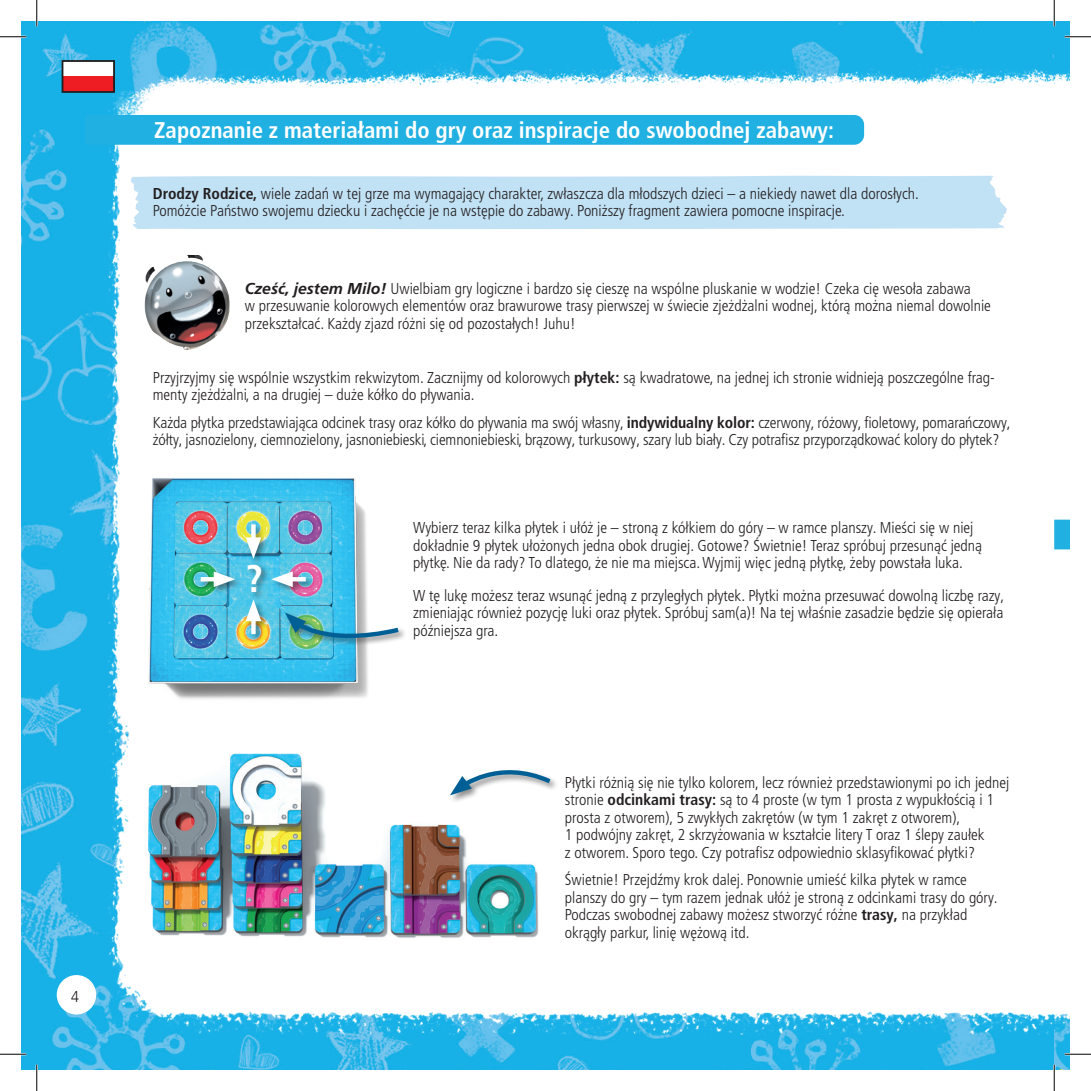
<style>
.page{position:relative;width:1091px;height:1091px;background:#fff}
.page>*{position:absolute;margin:0;border:0;box-sizing:border-box;transform-origin:0 0}
.Fließtext_Normal{font:700 condensed 38.5px "Frutiger LT Pro";color:#fff}
.Überschrift{font:700 condensed 22.75px "Frutiger LT Pro";color:#fff}
.Fließtext_Normal-2{font:300 condensed 15.75px/17.5px "Frutiger LT Pro";color:#231f20}
.t1{font:300 15.75px "Frutiger LT Pro";color:#231f20;scale:.9 1}
.s1{font-weight:700}
.s2{font-weight:700;font-style:italic;font-stretch:normal}
</style>
<div class="page">
<img style="left:22px;top:22px;width:1047px;height:1047px">
<img style="left:76px;top:57px;width:979px;height:977px">
<img style="left:1055px;top:57px;width:14px;height:977px">
<div style="left:130px;top:176px;width:878px;height:53px;background:#c1e1f4"></div>
<div style="left:57px;top:975px;width:39px;height:39px;background:#fff;border-radius:50%"></div>
<div style="left:62px;top:61px;width:52px;height:15px;background:#fff"></div>
<div style="left:62px;top:76px;width:52px;height:16px;background:#ee1d23"></div>
<div style="left:62px;top:60px;width:53px;height:33px;border:2px solid #231f20"></div>
<img style="left:143px;top:471px;width:240px;height:240px">
<img style="left:141px;top:255px;width:90px;height:95px">
<div style="left:244px;top:599px;width:25px;height:44px;background:#231f20;opacity:.5"></div>
<div style="left:251px;top:613px;width:5px;height:21px;background:#fff"></div>
<svg style="left:245px;top:599px;width:16px;height:22px"></svg>
<div style="left:246px;top:562px;width:24px;height:38px;background:#231f20;opacity:.5"></div>
<div style="left:199px;top:570px;width:44px;height:25px;background:#231f20;opacity:.5"></div>
<hr style="left:201px;top:577px;width:21px;height:4px;background:#fff">
<svg style="left:214px;top:571px;width:21px;height:16px"></svg>
<div style="left:270px;top:570px;width:44px;height:25px;background:#231f20;opacity:.5"></div>
<hr style="left:284px;top:577px;width:22px;height:4px;background:#fff">
<svg style="left:271px;top:571px;width:22px;height:16px"></svg>
<div style="left:244px;top:522px;width:25px;height:45px;background:#231f20;opacity:.5"></div>
<div style="left:251px;top:524px;width:5px;height:21px;background:#fff"></div>
<svg style="left:245px;top:537px;width:16px;height:22px"></svg>
<img style="left:141px;top:747px;width:403px;height:194px">
<div style="left:283px;top:611px;width:124px;height:36px;background:#231f20;opacity:.5"></div>
<img style="left:285px;top:612px;width:118px;height:35px">
<div style="left:449px;top:768px;width:109px;height:35px;background:#231f20;opacity:.5"></div>
<svg style="left:450px;top:758px;width:105px;height:37px"></svg>
<div style="left:85px;top:115px;width:779px;height:30px;background:#20b0e1"></div>
<svg style="left:1054px;top:519px;width:15px;height:30px"></svg>
<hr style="left:0;top:36px;width:26px;height:2px;background:#fff">
<hr style="left:1064px;top:36px;width:26px;height:2px;background:#fff">
<hr style="left:0;top:1053px;width:26px;height:2px;background:#fff">
<hr style="left:1064px;top:1053px;width:26px;height:2px;background:#fff">
<hr style="left:36px;top:0;width:2px;height:26px;background:#fff">
<hr style="left:36px;top:1064px;width:2px;height:26px;background:#fff">
<hr style="left:1053px;top:0;width:2px;height:26px;background:#fff">
<hr style="left:1053px;top:1064px;width:2px;height:26px;background:#fff">
<svg style="left:0;top:36px;width:26px;height:1px"></svg>
<svg style="left:1064px;top:36px;width:26px;height:1px"></svg>
<svg style="left:0;top:1053px;width:26px;height:1px"></svg>
<svg style="left:1064px;top:1053px;width:26px;height:1px"></svg>
<svg style="left:36px;top:0;width:1px;height:26px"></svg>
<svg style="left:36px;top:1064px;width:1px;height:26px"></svg>
<svg style="left:1053px;top:0;width:1px;height:26px"></svg>
<svg style="left:1053px;top:1064px;width:1px;height:26px"></svg>
<p class="t1" style="left:71px;top:986px;width:10px">4</p>
<p class="Überschrift" style="left:154px;top:117px;width:681px">Zapoznanie z materiałami do gry oraz inspiracje do swobodnej zabawy:</p>
<p class="Fließtext_Normal-2" style="left:153px;top:185px;width:767px"><span class="s1">Drodzy Rodzice,</span> wiele zadań w tej grze ma wymagający charakter, zwłaszcza dla młodszych dzieci – a niekiedy nawet dla dorosłych.<br>Pomóżcie Państwo swojemu dziecku i zachęćcie je na wstępie do zabawy. Poniższy fragment zawiera pomocne inspiracje.</p>
<p class="Fließtext_Normal-2" style="left:245px;top:280px;width:747px"><span class="s2">Cześć, jestem Milo!</span> Uwielbiam gry logiczne i bardzo się cieszę na wspólne pluskanie w wodzie! Czeka cię wesoła zabawa<br>w przesuwanie kolorowych elementów oraz brawurowe trasy pierwszej w świecie zjeżdżalni wodnej, którą można niemal dowolnie przekształcać. Każdy zjazd różni się od pozostałych! Juhu!</p>
<p class="Fließtext_Normal-2" style="left:153px;top:369px;width:843px">Przyjrzyjmy się wspólnie wszystkim rekwizytom. Zacznijmy od kolorowych <span class="s1">płytek:</span> są kwadratowe, na jednej ich stronie widnieją poszczególne frag&shy;menty zjeżdżalni, a na drugiej – duże kółko do pływania.</p>
<p class="Fließtext_Normal-2" style="left:153px;top:413px;width:859px">Każda płytka przedstawiająca odcinek trasy oraz kółko do pływania ma swój własny, <span class="s1">indywidualny kolor:</span> czerwony, różowy, fioletowy, pomarańczowy, żółty, jasnozielony, ciemnozielony, jasnoniebieski, ciemnoniebieski, brązowy, turkusowy, szary lub biały. Czy potrafisz przyporządkować kolory do płytek?</p>
<p class="Fließtext_Normal" style="left:245px;top:555px;width:19px">?</p>
<p class="Fließtext_Normal-2" style="left:413px;top:519px;width:570px">Wybierz teraz kilka płytek i ułóż je – stroną z kółkiem do góry – w ramce planszy. Mieści się w niej dokładnie 9 płytek ułożonych jedna obok drugiej. Gotowe? Świetnie! Teraz spróbuj przesunąć jedną płytkę. Nie da rady? To dlatego, że nie ma miejsca. Wyjmij więc jedną płytkę, żeby powstała luka.</p>
<p class="Fließtext_Normal-2" style="left:413px;top:586px;width:592px;text-align:justify">W tę lukę możesz teraz wsunąć jedną z przyległych płytek. Płytki można przesuwać dowolną liczbę razy, zmieniając również pozycję luki oraz płytek. Spróbuj sam(a)! Na tej właśnie zasadzie będzie się opierała późniejsza gra.</p>
<p class="Fließtext_Normal-2" style="left:565px;top:773px;width:446px">Płytki różnią się nie tylko kolorem, lecz również przedstawionymi po ich jednej stronie <span class="s1">odcinkami trasy:</span> są to 4 proste (w tym 1 prosta z wypukłością i 1 prosta z otworem), 5 zwykłych zakrętów (w tym 1 zakręt z otworem),<br>1 podwójny zakręt, 2 skrzyżowania w kształcie litery T oraz 1 ślepy zaułek<br>z otworem. Sporo tego. Czy potrafisz odpowiednio sklasyfikować płytki?</p>
<p class="Fließtext_Normal-2" style="left:565px;top:871px;width:434px">Świetnie! Przejdźmy krok dalej. Ponownie umieść kilka płytek w ramce planszy do gry – tym razem jednak ułóż je stroną z odcinkami trasy do góry.<br>Podczas swobodnej zabawy możesz stworzyć różne <span class="s1">trasy,</span> na przykład okrągły parkur, linię wężową itd.</p>
</div>
